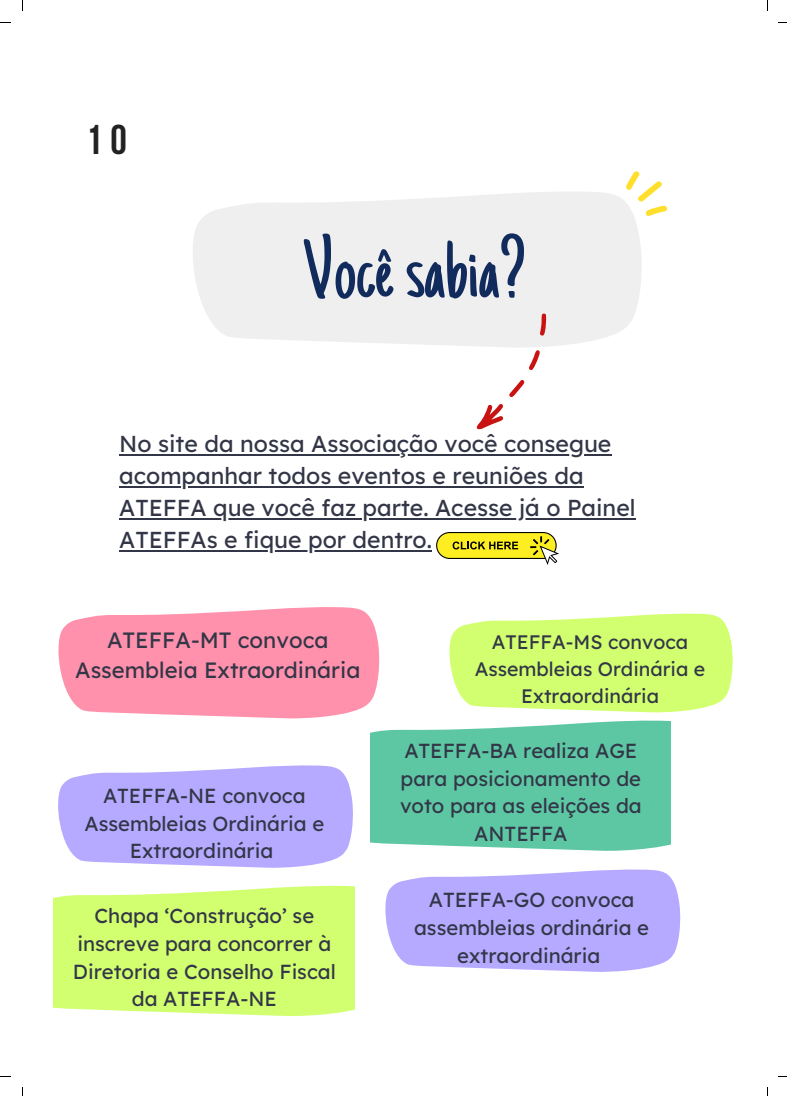
<style>
.page{position:relative;width:787px;height:1096px;background:#fff}
.page>*{position:absolute;margin:0;border:0;box-sizing:border-box;transform-origin:0 0}
.t1{font:87.38px "Just Another Hand";color:#112b5c}
.t2{font:700 41.38px "Bebas Neue";color:#222}
.t3{font:23px/31.9px "Lexend Deca";color:#333647}
.t4{font:22.12px/30.4px "Lexend Deca";color:#333647;text-align:center}
.t5{font:20.38px/27.9px "Lexend Deca";color:#333647;text-align:center}
.t6{font:19.5px/26.8px "Lexend Deca";color:#333647;text-align:center}
</style>
<div class="page">
<svg style="left:193px;top:192px;width:449px;height:154px;fill:#efefef"></svg>
<svg style="left:625px;top:171px;width:42px;height:46px"></svg>
<hr style="left:119px;top:454px;width:492px;height:2px;background:#333647">
<hr style="left:119px;top:486px;width:465px;height:1px;background:#333647">
<hr style="left:119px;top:517px;width:517px;height:2px;background:#333647">
<hr style="left:119px;top:549px;width:313px;height:2px;background:#333647">
<svg style="left:460px;top:312px;width:102px;height:118px"></svg>
<svg style="left:58px;top:607px;width:322px;height:111px;background:#ff9cb4"></svg>
<svg style="left:449px;top:613px;width:284px;height:99px;background:#d7ff7f"></svg>
<svg style="left:370px;top:720px;width:301px;height:131px;background:#68cbaa"></svg>
<svg style="left:58px;top:765px;width:295px;height:103px;background:#bdb3ff"></svg>
<svg style="left:385px;top:869px;width:296px;height:103px;background:#bdb3ff"></svg>
<svg style="left:54px;top:885px;width:300px;height:131px;background:#d5ff79"></svg>
<div style="left:437px;top:532px;width:119px;height:26px;background:#fcee21;border-radius:13px"></div>
<div style="left:436px;top:532px;width:121px;height:27px;border:1px solid #000;border-radius:13px"></div>
<svg style="left:453px;top:541px;width:65px;height:8px"></svg>
<svg style="left:530px;top:536px;width:29px;height:29px"></svg>
<p class="t2" style="left:86px;top:123px;width:43px">10</p>
<p class="t1" style="left:303px;top:235px;width:225px">Você sabia?</p>
<p class="t3" style="left:119px;top:427px;width:518px">No site da nossa Associação você consegue acompanhar todos eventos e reuniões da ATEFFA que você faz parte. Acesse já o Painel ATEFFAs e fique por dentro.</p>
<p class="t4" style="left:75px;top:624px;width:287px">ATEFFA-MT convoca<br>Assembleia Extraordinária</p>
<p class="t6" style="left:475px;top:628px;width:232px">ATEFFA-MS convoca<br>Assembleias Ordinária e<br>Extraordinária</p>
<p class="t5" style="left:84px;top:781px;width:241px">ATEFFA-NE convoca<br>Assembleias Ordinária e<br>Extraordinária</p>
<p class="t5" style="left:73px;top:901px;width:264px">Chapa ‘Construção’ se inscreve para concorrer à<br>Diretoria e Conselho Fiscal da ATEFFA-NE</p>
<p class="t5" style="left:400px;top:736px;width:243px">ATEFFA-BA realiza AGE para posicionamento de voto para as eleições da<br>ANTEFFA</p>
<p class="t5" style="left:414px;top:885px;width:237px">ATEFFA-GO convoca assembleias ordinária e extraordinária</p>
</div>
